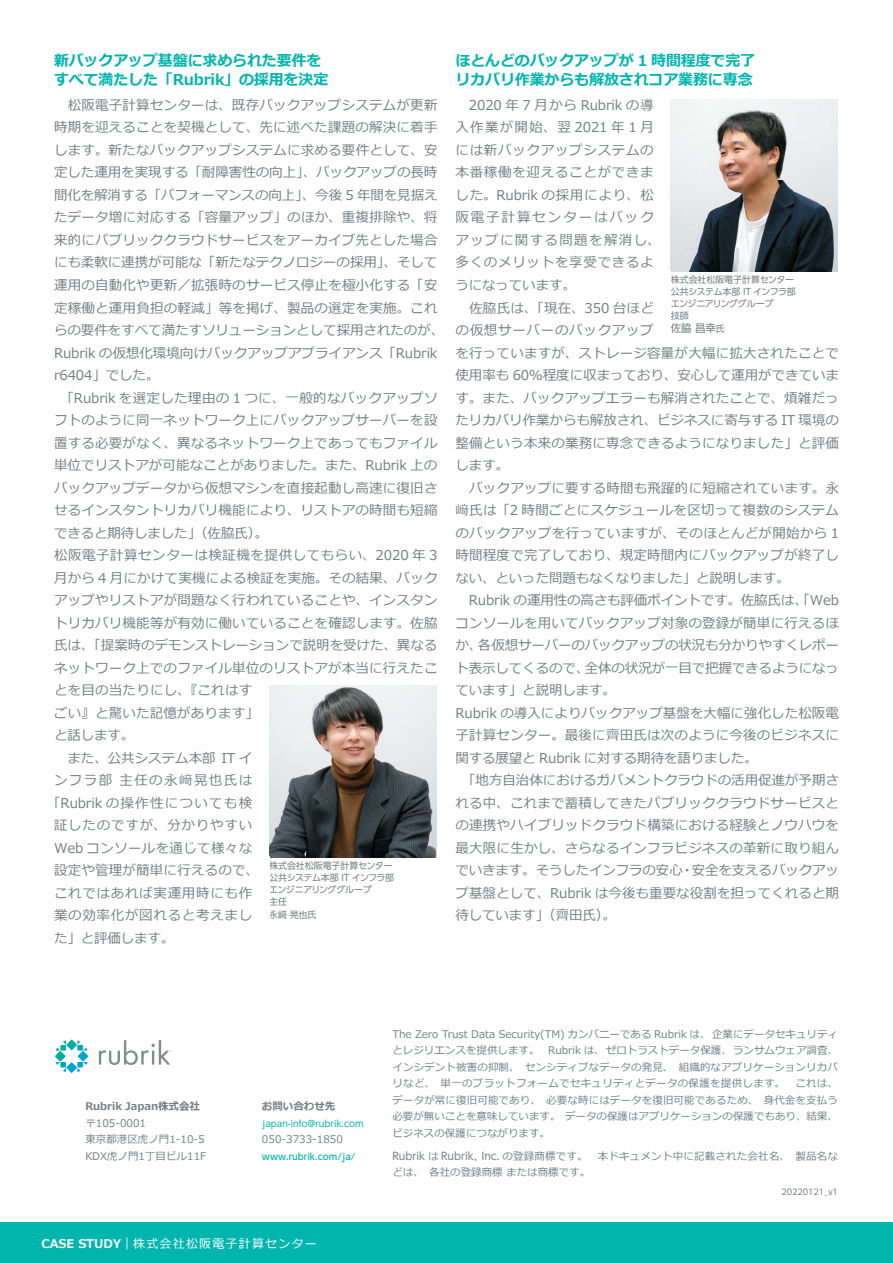
<style>
.page{position:relative;width:893px;height:1263px;background:#fff}
.page>*{position:absolute;margin:0;border:0;box-sizing:border-box;transform-origin:0 0}
.t1{font:700 15px/19.5px "Meiryo";letter-spacing:-.01em;color:#00b5ae}
.t2{font:13.5px/22.5px "Meiryo";letter-spacing:.015em;color:#787d83}
.t3{font:13.5px "Meiryo";letter-spacing:-.01em;color:#787d83}
.t4{font:13.5px "Meiryo";letter-spacing:-.005em;color:#787d83}
.t5{font:13.5px/22.5px "Meiryo";letter-spacing:.055em;color:#787d83}
.t6{font:13.5px "Meiryo";letter-spacing:.04em;color:#787d83}
.t7{font:13.5px "Meiryo";letter-spacing:.095em;color:#787d83}
.t8{font:13.5px "Meiryo";letter-spacing:.06em;color:#787d83}
.t9{font:13.5px "Meiryo";letter-spacing:.105em;color:#787d83}
.t10{font:12px "Meiryo";letter-spacing:.1em;color:#fff}
.t11{font:10.5px/16.5px "Meiryo";color:#787d83}
.t12{font:10.5px/16.5px "Meiryo";letter-spacing:.02em;color:#787d83}
.t13{font:700 10.5px "Meiryo";color:#787d83}
.t14{font:10.5px "UD Shin Go Pro";color:#787c82}
.t15{font:9px/12px "UD Shin Go Pro";letter-spacing:-.045em;color:#787c82}
.t16{font:9px "UD Shin Go Pro";letter-spacing:-.01em;color:#787d83}
.t17{font:9px "UD Shin Go Pro";color:#00b5ae}
.t18{font:500 9px "UD Shin Go Pro";color:#00b5ae}
.t19{font:8.85px "UD Shin Go Pro";color:#787c82}
.t20{font:8.25px "UD Shin Go Pro";letter-spacing:-.01em;color:#787d83}
.s1{font-size:8.85px}
.s2{font-weight:700}
.s3{font-family:"UD Shin Go Pro"}
</style>
<div class="page">
<div style="left:0;top:1222px;width:893px;height:41px;background:#00b5ae"></div>
<img style="left:671px;top:100px;width:167px;height:171px">
<img style="left:269px;top:686px;width:167px;height:171px">
<svg style="left:55px;top:1040px;width:33px;height:33px"></svg>
<svg style="left:99px;top:1040px;width:72px;height:25px"></svg>
<p class="t1" style="left:54px;top:51px;width:276px">新バックアップ基盤に求められた要件をすべて満たした「Rubrik」の採用を決定</p>
<p class="t2" style="left:68px;top:95px;width:371px">松阪電子計算センターは、既存バックアップシステムが更新</p>
<p class="t2" style="left:54px;top:117px;width:385px">時期を迎えることを契機として、先に述べた課題の解決に着手</p>
<p class="t2" style="left:54px;top:140px;width:385px">します。新たなバックアップシステムに求める要件として、安</p>
<p class="t4" style="left:54px;top:163px;width:385px">定した運用を実現する「耐障害性の向上」、バックアップの長時</p>
<p class="t4" style="left:54px;top:186px;width:385px">間化を解消する「パフォーマンスの向上」、今後 5 年間を見据え</p>
<p class="t2" style="left:54px;top:207px;width:385px">たデータ増に対応する「容量アップ」のほか、重複排除や、将</p>
<p class="t2" style="left:54px;top:230px;width:385px">来的にパブリッククラウドサービスをアーカイブ先とした場合</p>
<p class="t4" style="left:54px;top:253px;width:385px">にも柔軟に連携が可能な「新たなテクノロジーの採用」、そして</p>
<p class="t2" style="left:54px;top:275px;width:385px">運用の自動化や更新／拡張時のサービス停止を極小化する「安</p>
<p class="t2" style="left:54px;top:297px;width:385px">定稼働と運用負担の軽減」等を掲げ、製品の選定を実施。これ</p>
<p class="t4" style="left:54px;top:321px;width:392px">らの要件をすべて満たすソリューションとして採用されたのが、</p>
<p class="t2" style="left:54px;top:342px;width:385px">Rubrik の仮想化環境向けバックアップアプライアンス「Rubrik</p>
<p class="t3" style="left:54px;top:366px;width:107px">r6404」でした。</p>
<p class="t2" style="left:61px;top:387px;width:378px">「Rubrik を選定した理由の 1 つに、一般的なバックアップソ</p>
<p class="t2" style="left:54px;top:410px;width:385px">フトのように同一ネットワーク上にバックアップサーバーを設</p>
<p class="t2" style="left:54px;top:432px;width:385px">置する必要がなく、異なるネットワーク上であってもファイル</p>
<p class="t2" style="left:54px;top:455px;width:385px">単位でリストアが可能なことがありました。また、Rubrik 上の</p>
<p class="t2" style="left:54px;top:477px;width:385px">バックアップデータから仮想マシンを直接起動し高速に復旧さ</p>
<p class="t2" style="left:54px;top:500px;width:385px">せるインスタントリカバリ機能により、リストアの時間も短縮</p>
<p class="t3" style="left:54px;top:523px;width:215px">できると期待しました」（佐脇氏）。</p>
<p class="t6" style="left:54px;top:546px;width:385px">松阪電子計算センターは検証機を提供してもらい、2020 年 3</p>
<p class="t2" style="left:54px;top:567px;width:385px">月から 4 月にかけて実機による検証を実施。その結果、バック</p>
<p class="t2" style="left:54px;top:590px;width:385px">アップやリストアが問題なく行われていることや、インスタン</p>
<p class="t2" style="left:54px;top:612px;width:385px">トリカバリ機能等が有効に働いていることを確認します。佐脇</p>
<p class="t4" style="left:54px;top:636px;width:385px">氏は、「提案時のデモンストレーションで説明を受けた、異なる</p>
<p class="t2" style="left:54px;top:657px;width:385px">ネットワーク上でのファイル単位のリストアが本当に行えたこ</p>
<p class="t2" style="left:54px;top:680px;width:200px">とを目の当たりにし、『これはす</p>
<p class="t2" style="left:54px;top:702px;width:206px">ごい』と驚いた記憶があります」</p>
<p class="t2" style="left:54px;top:725px;width:82px">と話します。</p>
<p class="t2" style="left:67px;top:747px;width:186px">また、公共システム本部 IT イ</p>
<p class="t9" style="left:54px;top:771px;width:200px">ンフラ部 主任の永﨑晃也氏は</p>
<p class="t7" style="left:47px;top:793px;width:206px">「Rubrik の操作性についても検</p>
<p class="t8" style="left:54px;top:816px;width:200px">証したのですが、分かりやすい</p>
<p class="t2" style="left:54px;top:837px;width:200px">Web コンソールを通じて様々な</p>
<p class="t2" style="left:54px;top:860px;width:206px">設定や管理が簡単に行えるので、</p>
<p class="t5" style="left:54px;top:882px;width:200px">これではあれば実運用時にも作</p>
<p class="t5" style="left:54px;top:905px;width:200px">業の効率化が図れると考えまし</p>
<p class="t2" style="left:54px;top:927px;width:122px">た」と評価します。</p>
<p class="t16" style="left:269px;top:858px;width:125px">株式会社松阪電子計算センター</p>
<p class="t15" style="left:269px;top:871px;width:127px">公共システム本部 IT インフラ部エンジニアリンググループ<br>主任</p>
<p class="t19" style="left:269px;top:908px;width:49px">永﨑 晃也氏</p>
<p class="t1" style="left:455px;top:51px;width:301px">ほとんどのバックアップが 1 時間程度で完了リカバリ作業からも解放されコア業務に専念</p>
<p class="t5" style="left:455px;top:95px;width:207px;text-indent:13px">2020 年 7 月から Rubrik の導入作業が開始、翌 2021 年 1 月には新バックアップシステムの本番稼働を迎えることができました。Rubrik の採用により、松阪電子計算センターはバックアップに関する問題を解消し、多くのメリットを享受できるようになっています。</p>
<p class="t2" style="left:455px;top:297px;width:385px;text-indent:14px">佐脇氏は、「現在、350 台ほど<br>の仮想サーバーのバックアップ<br>を行っていますが、ストレージ容量が大幅に拡大されたことで使用率も 60％程度に収まっており、安心して運用ができています。また、バックアップエラーも解消されたことで、煩雑だったリカバリ作業からも解放され、ビジネスに寄与する IT 環境の整備という本来の業務に専念できるようになりました」と評価します。</p>
<p class="t2" style="left:455px;top:477px;width:385px;text-align:justify;text-indent:14px">バックアップに要する時間も飛躍的に短縮されています。永﨑氏は「2 時間ごとにスケジュールを区切って複数のシステムのバックアップを行っていますが、そのほとんどが開始から 1時間程度で完了しており、規定時間内にバックアップが終了しない、といった問題もなくなりました」と説明します。</p>
<p class="t3" style="left:469px;top:591px;width:372px">Rubrik の運用性の高さも評価ポイントです。佐脇氏は、「Web</p>
<p class="t2" style="left:455px;top:612px;width:385px">コンソールを用いてバックアップ対象の登録が簡単に行えるほ</p>
<p class="t3" style="left:455px;top:636px;width:385px">か、各仮想サーバーのバックアップの状況も分かりやすくレポー</p>
<p class="t3" style="left:455px;top:658px;width:385px">ト表示してくるので、全体の状況が一目で把握できるようになっ</p>
<p class="t3" style="left:455px;top:681px;width:162px">ています」と説明します。</p>
<p class="t2" style="left:455px;top:702px;width:385px">Rubrik の導入によりバックアップ基盤を大幅に強化した松阪電</p>
<p class="t2" style="left:455px;top:725px;width:385px">子計算センター。最後に齊田氏は次のように今後のビジネスに</p>
<p class="t3" style="left:455px;top:748px;width:304px">関する展望と Rubrik に対する期待を語りました。</p>
<p class="t4" style="left:462px;top:771px;width:378px">「地方自治体におけるガバメントクラウドの活用促進が予期さ</p>
<p class="t2" style="left:455px;top:792px;width:385px">れる中、これまで蓄積してきたパブリッククラウドサービスと</p>
<p class="t2" style="left:455px;top:815px;width:385px">の連携やハイブリッドクラウド構築における経験とノウハウを</p>
<p class="t2" style="left:455px;top:837px;width:385px">最大限に生かし、さらなるインフラビジネスの革新に取り組ん</p>
<p class="t3" style="left:455px;top:861px;width:385px">でいきます。そうしたインフラの安心・安全を支えるバックアッ</p>
<p class="t2" style="left:455px;top:882px;width:385px">プ基盤として、Rubrik は今後も重要な役割を担ってくれると期</p>
<p class="t3" style="left:455px;top:906px;width:162px">待しています」（齊田氏）。</p>
<p class="t16" style="left:671px;top:272px;width:125px">株式会社松阪電子計算センター</p>
<p class="t15" style="left:671px;top:285px;width:127px">公共システム本部 IT インフラ部エンジニアリンググループ<br>技師</p>
<p class="t14" style="left:671px;top:320px;width:55px">佐脇 昌幸<span class="s1">氏</span></p>
<p class="t13" style="left:85px;top:1099px;width:116px">Rubrik Japan株式会社</p>
<p class="t11" style="left:85px;top:1115px;width:122px">〒105-0001<br>東京都港区虎ノ門1-10-5<br>KDX虎ノ門1丁目ビル11F</p>
<p class="t13" style="left:262px;top:1099px;width:75px">お問い合わせ先</p>
<p class="t17" style="left:262px;top:1116px;width:103px">japan-info@rubrik.com</p>
<p class="t11" style="left:262px;top:1132px;width:82px">050-3733-1850</p>
<p class="t18" style="left:262px;top:1149px;width:95px">www.rubrik.com/ja/</p>
<p class="t10" style="left:41px;top:1235px;width:277px"><span class="s2">CASE STUDY</span><span class="s3">｜</span>株式会社松阪電子計算センター</p>
<p class="t11" style="left:392px;top:1026px;width:447px;text-align:justify">The Zero Trust Data Security(TM) カンパニーである Rubrik は、企業にデータセキュリティとレジリエンスを提供します。 Rubrik は、ゼロトラストデータ保護、ランサムウェア調査、インシデント被害の抑制、センシティブなデータの発見、組織的なアプリケーションリカバリなど、単一のプラットフォームでセキュリティとデータの保護を提供します。 これは、データが常に復旧可能であり、必要な時にはデータを復旧可能であるため、身代金を支払う必要が無いことを意味しています。データの保護はアプリケーションの保護でもあり、結果、ビジネスの保護につながります。</p>
<p class="t12" style="left:392px;top:1148px;width:447px"><span class="s3">Rubrik</span> は <span class="s3">Rubrik, Inc.</span> の登録商標です。 本ドキュメント中に記載された会社名、製品名などは、各社の登録商標 または商標です。</p>
<p class="t20" style="left:781px;top:1185px;width:58px">20220121_v1</p>
</div>
